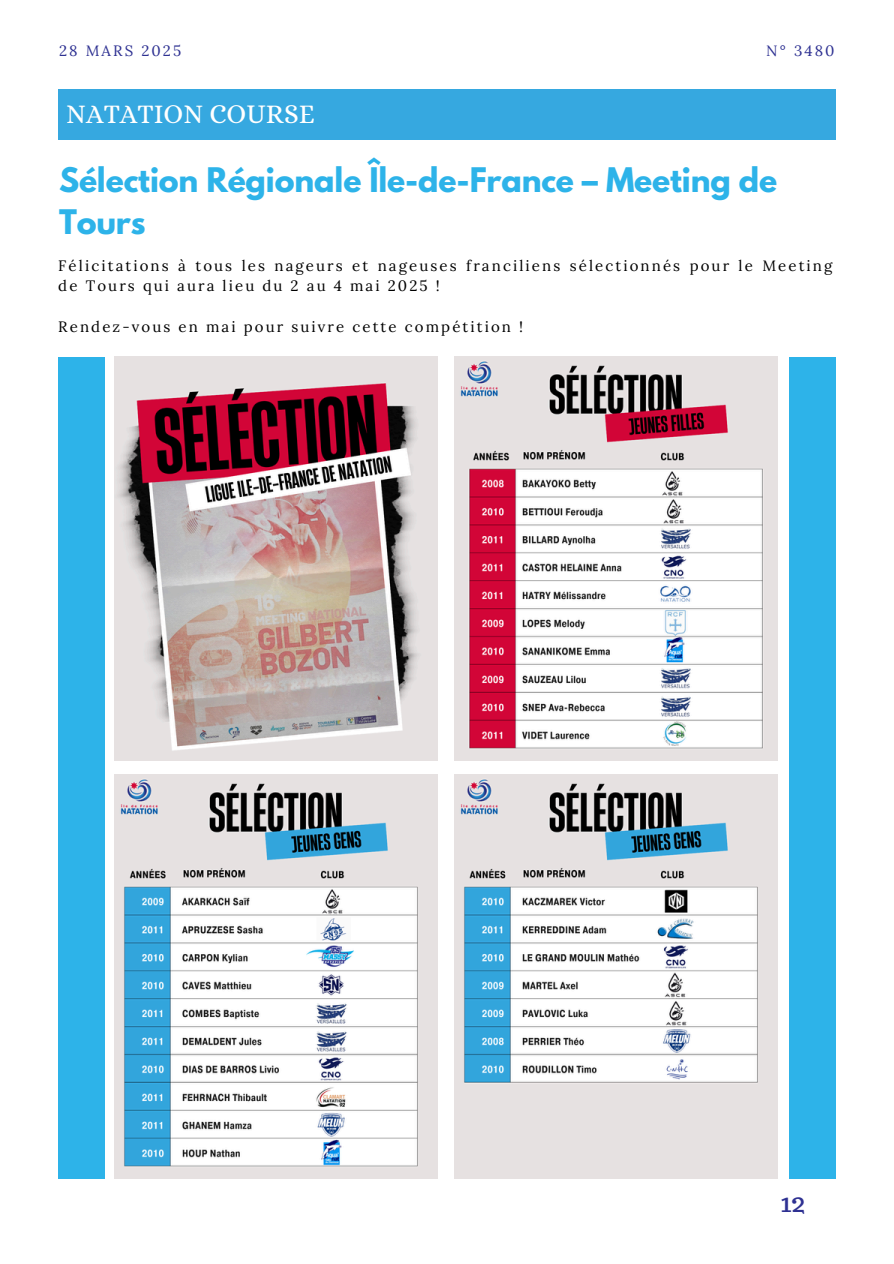
<style>
.page{position:relative;width:894px;height:1264px;background:#fff}
.page>*{position:absolute;margin:0;border:0;box-sizing:border-box;transform-origin:0 0}
.t1{font:700 30px/41.7px "League Spartan";letter-spacing:-.005em;color:#2db3e9}
.t2{font:27px "Alice";color:#fff}
.t3{font:27px "Trocchi";color:#2e3192}
.t4{font:15px/20.2px "Lora";letter-spacing:.14em;color:#000}
.t5{font:15px "Lora";letter-spacing:.14em;color:#2e3192}
</style>
<div class="page">
<div style="left:58px;top:89px;width:777px;height:51px;background:#36a8e0"></div>
<img style="left:115px;top:357px;width:322px;height:404px">
<img style="left:454px;top:357px;width:323px;height:404px">
<img style="left:115px;top:774px;width:322px;height:404px">
<img style="left:454px;top:774px;width:323px;height:404px">
<div style="left:58px;top:357px;width:47px;height:821px;background:#2db3e9"></div>
<div style="left:789px;top:357px;width:46px;height:821px;background:#2db3e9"></div>
<p class="t5" style="left:59px;top:41px;width:124px">28 MARS 2025</p>
<p class="t5" style="left:766px;top:41px;width:70px">N° 3480</p>
<h3 class="t2" style="left:66px;top:98px;width:250px">NATATION COURSE</h3>
<p class="t1" style="left:59px;top:163px;width:719px">Sélection Régionale Île-de-France – Meeting de<br>Tours</p>
<h2 class="t4" style="left:58px;top:255px;width:775px">Félicitations à tous les nageurs et nageuses franciliens sélectionnés pour le Meeting de Tours qui aura lieu du 2 au 4 mai 2025 !</h2>
<h1 class="t4" style="left:58px;top:316px;width:466px">Rendez-vous en mai pour suivre cette compétition !</h1>
<h3 class="t3" style="left:780px;top:1184px;width:26px">12</h3>
</div>
